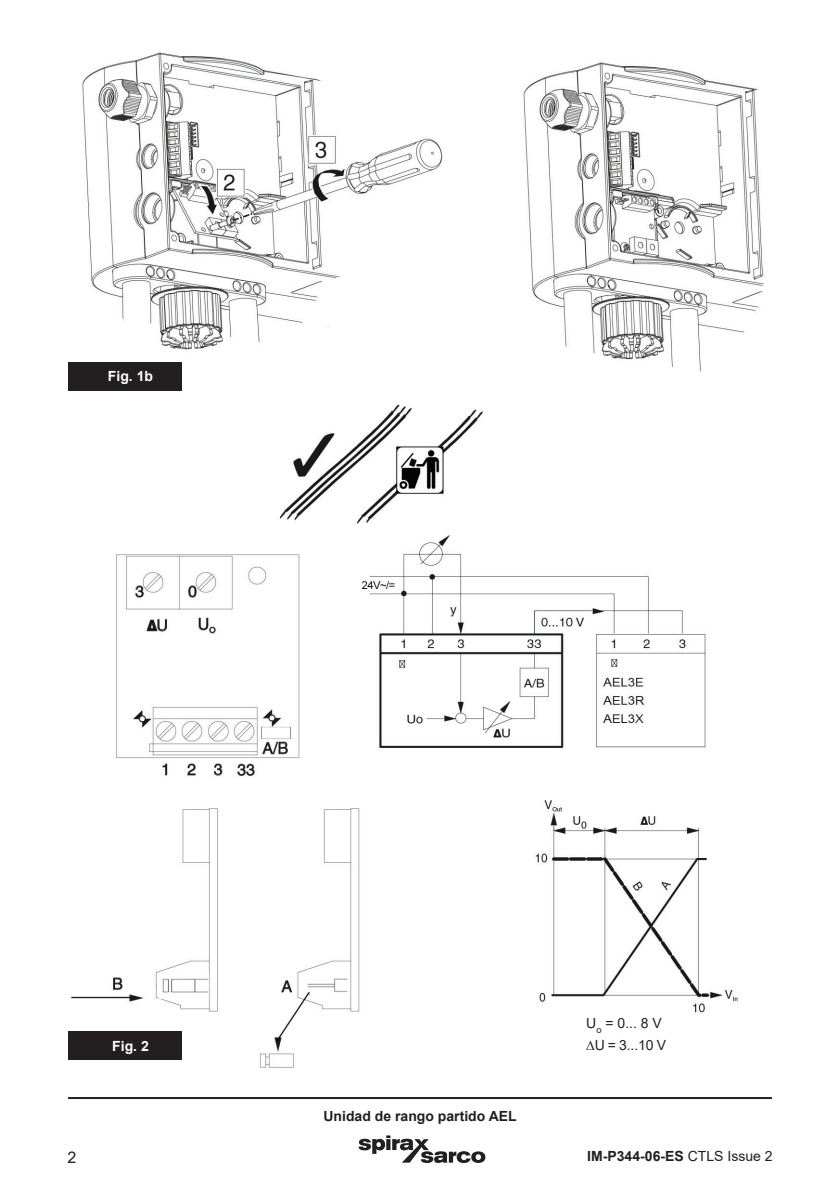
<style>
.page{position:relative;width:840px;height:1191px;background:#fff}
.page>*{position:absolute;margin:0;border:0;box-sizing:border-box;transform-origin:0 0}
.t1{font:16px "Arial";color:#231f20}
.t2{font:700 14px "Arial";color:#231f20}
.Body_text{font:14px "Arial";color:#231f20}
.Body_text-2{font:700 14px "Arial";color:#fff}
.s1{font-weight:400}
</style>
<div class="page">
<hr style="left:68px;top:1097px;width:703px;height:2px;background:#231f20">
<svg style="left:358px;top:1135px;width:127px;height:28px"></svg>
<img style="left:82px;top:52px;width:682px;height:334px">
<img style="left:71px;top:404px;width:667px;height:664px">
<div style="left:68px;top:362px;width:113px;height:28px;background:#231f20"></div>
<div style="left:542px;top:1040px;width:114px;height:34px;background:#fff"></div>
<div style="left:68px;top:1031px;width:113px;height:29px;background:#231f20"></div>
<p class="Body_text-2" style="left:108px;top:366px;width:47px">Fig. 1b</p>
<p class="Body_text" style="left:586px;top:1013px;width:77px">U<sub>o</sub> = 0... 8 V</p>
<p class="Body_text-2" style="left:112px;top:1036px;width:38px">Fig. 2</p>
<p class="Body_text" style="left:594px;top:1035px;width:73px">U = 3...10 V</p>
<p class="t2" style="left:323px;top:1106px;width:195px">Unidad de rango partido AEL</p>
<p class="t1" style="left:67px;top:1146px;width:10px">2</p>
<p class="t2" style="left:587px;top:1146px;width:187px">IM-P344-06-ES <span class="s1">CTLS Issue 2</span></p>
</div>
